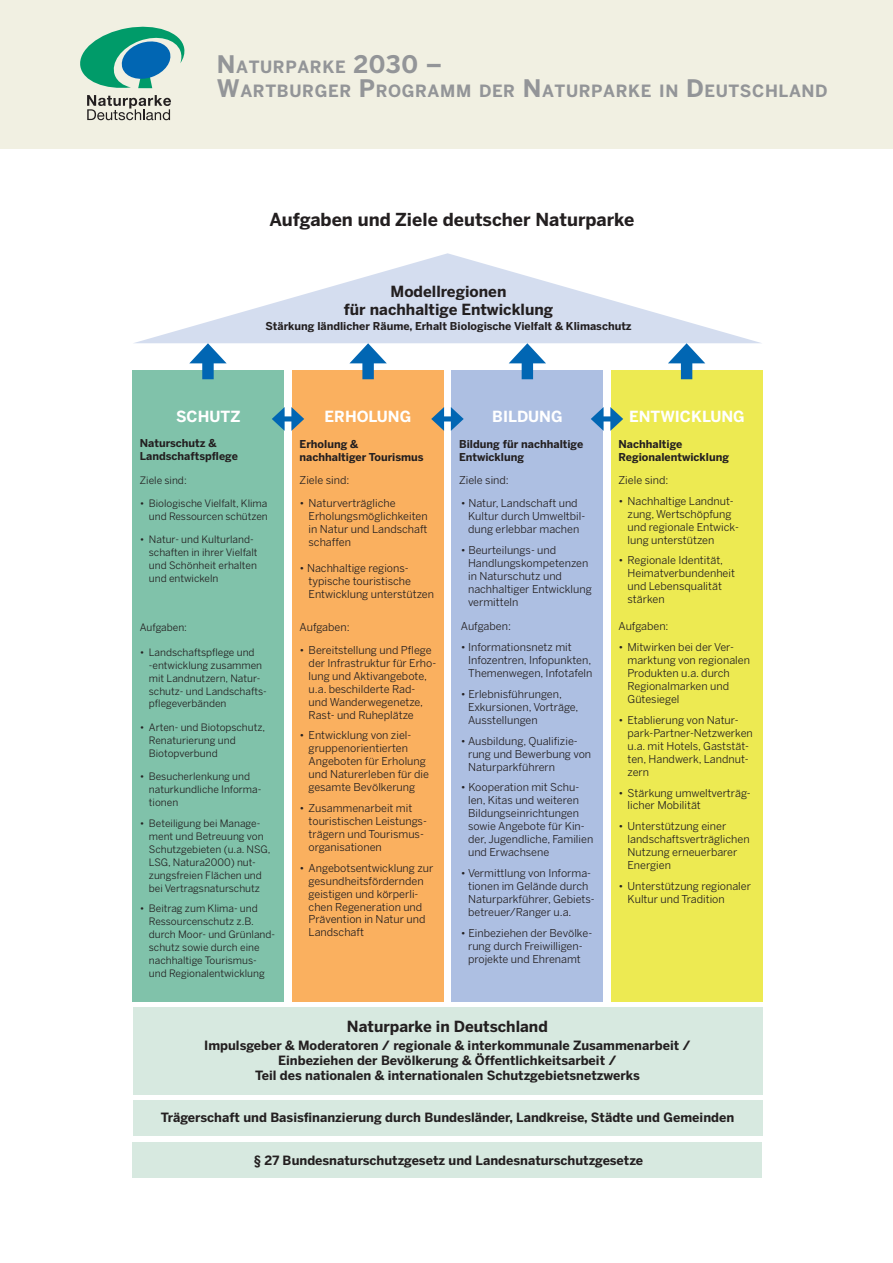
<style>
.page{position:relative;width:893px;height:1263px;background:#fff}
.page>*{position:absolute;margin:0;border:0;box-sizing:border-box;transform-origin:0 0}
.t1{font:700 17.7px "Benton Sans";color:#231f20}
.t2{font:700 16.8px/24px "Benton Sans";letter-spacing:.035em;color:#939598}
.t3{font:700 15.3px/18.3px "Benton Sans";color:#231f20;text-align:center}
.t4{font:700 15.3px "Benton Sans";color:#fff}
.t5{font:700 12.75px/15.3px "Benton Sans";color:#231f20;text-align:center}
.t6{font:10.8px/12.9px "Benton Sans";color:#231f20}
.t7{font:700 10.8px/12.9px "Benton Sans";color:#231f20}
.t8{font:10.2px/12.9px "Benton Sans";color:#231f20}
.s1{font-size:24px}
</style>
<div class="page">
<div style="left:0;top:0;width:893px;height:149px;background:#f1f0e2"></div>
<svg style="left:80px;top:27px;width:104px;height:93px"></svg>
<div style="left:133px;top:370px;width:151px;height:632px;background:#80c2aa"></div>
<div style="left:292px;top:370px;width:151px;height:632px;background:#fab05f"></div>
<div style="left:452px;top:370px;width:151px;height:632px;background:#adbfe2"></div>
<div style="left:611px;top:370px;width:151px;height:632px;background:#edea52"></div>
<svg style="left:135px;top:253px;width:626px;height:90px"></svg>
<div style="left:133px;top:1007px;width:630px;height:88px;background:#d7e9e0"></div>
<div style="left:202px;top:355px;width:12px;height:24px;background:#0166b3"></div>
<svg style="left:189px;top:343px;width:38px;height:20px"></svg>
<div style="left:362px;top:355px;width:12px;height:24px;background:#0166b3"></div>
<svg style="left:349px;top:343px;width:38px;height:20px"></svg>
<div style="left:522px;top:355px;width:11px;height:24px;background:#0166b3"></div>
<svg style="left:509px;top:343px;width:37px;height:20px"></svg>
<div style="left:681px;top:355px;width:11px;height:24px;background:#0166b3"></div>
<svg style="left:668px;top:343px;width:37px;height:20px"></svg>
<div style="left:133px;top:1100px;width:629px;height:36px;background:#d7e9e0"></div>
<div style="left:132px;top:1142px;width:630px;height:36px;background:#d7e9e0"></div>
<div style="left:439px;top:416px;width:16px;height:5px;background:#0166b3"></div>
<svg style="left:431px;top:407px;width:13px;height:24px"></svg>
<svg style="left:451px;top:407px;width:13px;height:24px"></svg>
<div style="left:599px;top:416px;width:16px;height:5px;background:#0166b3"></div>
<svg style="left:591px;top:407px;width:13px;height:24px"></svg>
<svg style="left:610px;top:407px;width:13px;height:24px"></svg>
<div style="left:280px;top:416px;width:16px;height:5px;background:#0166b3"></div>
<svg style="left:272px;top:407px;width:13px;height:24px"></svg>
<svg style="left:291px;top:407px;width:13px;height:24px"></svg>
<h2 class="t2" style="left:217px;top:55px;width:612px"><span class="s1">N</span>ATURPARKE <span class="s1">2030 –<br>W</span>ARTBURGER <span class="s1">P</span>ROGRAMM DER <span class="s1">N</span>ATURPARKE IN <span class="s1">D</span>EUTSCHLAND</h2>
<h1 class="t1" style="left:269px;top:209px;width:366px">Aufgaben und Ziele deutscher Naturparke</h1>
<h3 class="t3" style="left:344px;top:282px;width:211px">Modellregionen<br>für nachhaltige Entwicklung</h3>
<p class="t7" style="left:265px;top:320px;width:368px">Stärkung ländlicher Räume, Erhalt Biologische Vielfalt &amp; Klimaschutz</p>
<h3 class="t4" style="left:176px;top:407px;width:55px">Schutz</h3>
<p class="t7" style="left:140px;top:437px;width:99px">Naturschutz &amp;<br>Landschaftspflege</p>
<p class="t8" style="left:140px;top:473px;width:48px">Ziele sind:</p>
<p class="t8" style="left:140px;top:497px;width:129px;text-align:right">• Biologische Vielfalt, Klima und Ressourcen schützen</p>
<p class="t8" style="left:149px;top:533px;width:110px;text-indent:-9px">• Natur- und Kulturland&shy;schaften in ihrer Vielfalt und Schönheit erhalten und entwickeln</p>
<p class="t8" style="left:140px;top:620px;width:49px">Aufgaben:</p>
<p class="t8" style="left:149px;top:645px;width:119px;text-indent:-9px">• Landschaftspflege und -entwicklung zusammen mit Landnutzern, Natur&shy;schutz- und Landschafts&shy;pflegeverbänden</p>
<p class="t8" style="left:149px;top:720px;width:118px;text-indent:-9px">• Arten- und Biotopschutz,<br>Renaturierung und<br>Biotopverbund</p>
<p class="t8" style="left:149px;top:770px;width:114px;text-indent:-9px">• Besucherlenkung und naturkundliche Informa&shy;tionen</p>
<p class="t8" style="left:149px;top:816px;width:123px;text-indent:-9px">• Beteiligung bei Manage&shy;ment und Betreuung von<br>Schutzgebieten (u.a. NSG,<br>LSG, Natura2000) nut&shy;zungsfreien Flächen und bei Vertragsnaturschutz</p>
<p class="t8" style="left:149px;top:902px;width:128px;text-indent:-9px">• Beitrag zum Klima- und<br>Ressourcenschutz z.B. durch Moor- und Grünland&shy;schutz sowie durch eine nachhaltige Tourismus&shy;und Regionalentwicklung</p>
<h3 class="t4" style="left:325px;top:407px;width:75px">Erholung</h3>
<p class="t7" style="left:300px;top:437px;width:126px">Erholung &amp; nachhaltiger Tourismus</p>
<p class="t6" style="left:300px;top:473px;width:51px">Ziele sind:</p>
<p class="t6" style="left:309px;top:497px;width:121px;text-indent:-9px">• Naturverträgliche<br>Erholungsmöglichkeiten in Natur und Landschaft schaffen</p>
<p class="t6" style="left:309px;top:561px;width:127px;text-indent:-9px">• Nachhaltige regions&shy;typische touristische<br>Entwicklung unterstützen</p>
<p class="t6" style="left:300px;top:620px;width:52px">Aufgaben:</p>
<p class="t6" style="left:309px;top:643px;width:129px;text-indent:-9px">• Bereitstellung und Pflege der Infrastruktur für Erho&shy;lung und Aktivangebote, u.a. beschilderte Rad&shy;und Wanderwegenetze,<br>Rast- und Ruheplätze</p>
<p class="t6" style="left:309px;top:729px;width:122px;text-indent:-9px">• Entwicklung von ziel&shy;gruppenorientierten<br>Angeboten für Erholung und Naturerleben für die gesamte Bevölkerung</p>
<p class="t6" style="left:309px;top:801px;width:120px;text-indent:-9px">• Zusammenarbeit mit touristischen Leistungs&shy;trägern und Tourismus&shy;organisationen</p>
<p class="t6" style="left:309px;top:861px;width:126px;text-indent:-9px">• Angebotsentwicklung zur gesundheitsfördernden geistigen und körperli&shy;chen Regeneration und<br>Prävention in Natur und<br>Landschaft</p>
<h3 class="t4" style="left:492px;top:407px;width:59px">Bildung</h3>
<p class="t7" style="left:459px;top:437px;width:126px">Bildung für nachhaltige<br>Entwicklung</p>
<p class="t6" style="left:459px;top:473px;width:51px">Ziele sind:</p>
<p class="t6" style="left:468px;top:497px;width:119px;text-indent:-7px">• Natur, Landschaft und<br>Kultur durch Umweltbil&shy;dung erlebbar machen</p>
<p class="t6" style="left:468px;top:543px;width:125px;text-indent:-7px">• Beurteilungs- und<br>Handlungskompetenzen in Naturschutz und nachhaltiger Entwicklung vermitteln</p>
<p class="t6" style="left:461px;top:620px;width:52px">Aufgaben:</p>
<p class="t6" style="left:468px;top:641px;width:126px;text-indent:-7px">• Informationsnetz mit<br>Infozentren, Infopunkten,<br>Themenwegen, Infotafeln</p>
<p class="t6" style="left:468px;top:687px;width:112px;text-indent:-7px">• Erlebnisführungen,<br>Exkursionen, Vorträge,<br>Ausstellungen</p>
<p class="t6" style="left:468px;top:734px;width:125px;text-indent:-7px">• Ausbildung, Qualifizie&shy;rung und Bewerbung von<br>Naturparkführern</p>
<p class="t6" style="left:468px;top:781px;width:127px;text-indent:-7px">• Kooperation mit Schu&shy;len, Kitas und weiteren<br>Bildungseinrichtungen sowie Angebote für Kin&shy;der, Jugendliche, Familien und Erwachsene</p>
<p class="t6" style="left:468px;top:866px;width:128px;text-indent:-7px">• Vermittlung von Informa&shy;tionen im Gelände durch<br>Naturparkführer, Gebiets&shy;betreuer/Ranger u.a.</p>
<p class="t6" style="left:461px;top:926px;width:133px;text-align:center">• Einbeziehen der Bevölke&shy;rung durch Freiwilligen&shy;projekte und Ehrenamt</p>
<h3 class="t4" style="left:629px;top:407px;width:104px">Entwicklung</h3>
<p class="t7" style="left:619px;top:437px;width:112px">Nachhaltige<br>Regionalentwicklung</p>
<p class="t6" style="left:619px;top:473px;width:51px">Ziele sind:</p>
<p class="t6" style="left:628px;top:494px;width:113px;text-indent:-9px">• Nachhaltige Landnut&shy;zung, Wertschöpfung und regionale Entwick&shy;lung unterstützen</p>
<p class="t6" style="left:628px;top:554px;width:109px;text-indent:-9px">• Regionale Identität,<br>Heimatverbundenheit und Lebensqualität stärken</p>
<p class="t6" style="left:619px;top:620px;width:52px">Aufgaben:</p>
<p class="t6" style="left:628px;top:641px;width:124px;text-indent:-9px">• Mitwirken bei der Ver&shy;marktung von regionalen<br>Produkten u.a. durch<br>Regionalmarken und<br>Gütesiegel</p>
<p class="t6" style="left:628px;top:713px;width:127px;text-indent:-9px">• Etablierung von Natur&shy;park-Partner-Netzwerken u.a. mit Hotels, Gaststät&shy;ten, Handwerk, Landnut&shy;zern</p>
<p class="t6" style="left:628px;top:786px;width:125px;text-indent:-9px">• Stärkung umweltverträg&shy;licher Mobilität</p>
<p class="t6" style="left:628px;top:820px;width:124px;text-indent:-9px">• Unterstützung einer landschaftsverträglichen<br>Nutzung erneuerbarer<br>Energien</p>
<p class="t6" style="left:628px;top:879px;width:125px;text-indent:-9px">• Unterstützung regionaler<br>Kultur und Tradition</p>
<h3 class="t3" style="left:347px;top:1017px;width:202px">Naturparke in Deutschland</h3>
<p class="t5" style="left:204px;top:1037px;width:488px">Impulsgeber &amp; Moderatoren / regionale &amp; interkommunale Zusammenarbeit /<br>Einbeziehen der Bevölkerung &amp; Öffentlichkeitsarbeit /<br>Teil des nationalen &amp; internationalen Schutzgebietsnetzwerks</p>
<p class="t5" style="left:161px;top:1109px;width:575px">Trägerschaft und Basisfinanzierung durch Bundesländer, Landkreise, Städte und Gemeinden</p>
<p class="t5" style="left:254px;top:1152px;width:391px">§ 27 Bundesnaturschutzgesetz und Landesnaturschutzgesetze</p>
</div>
